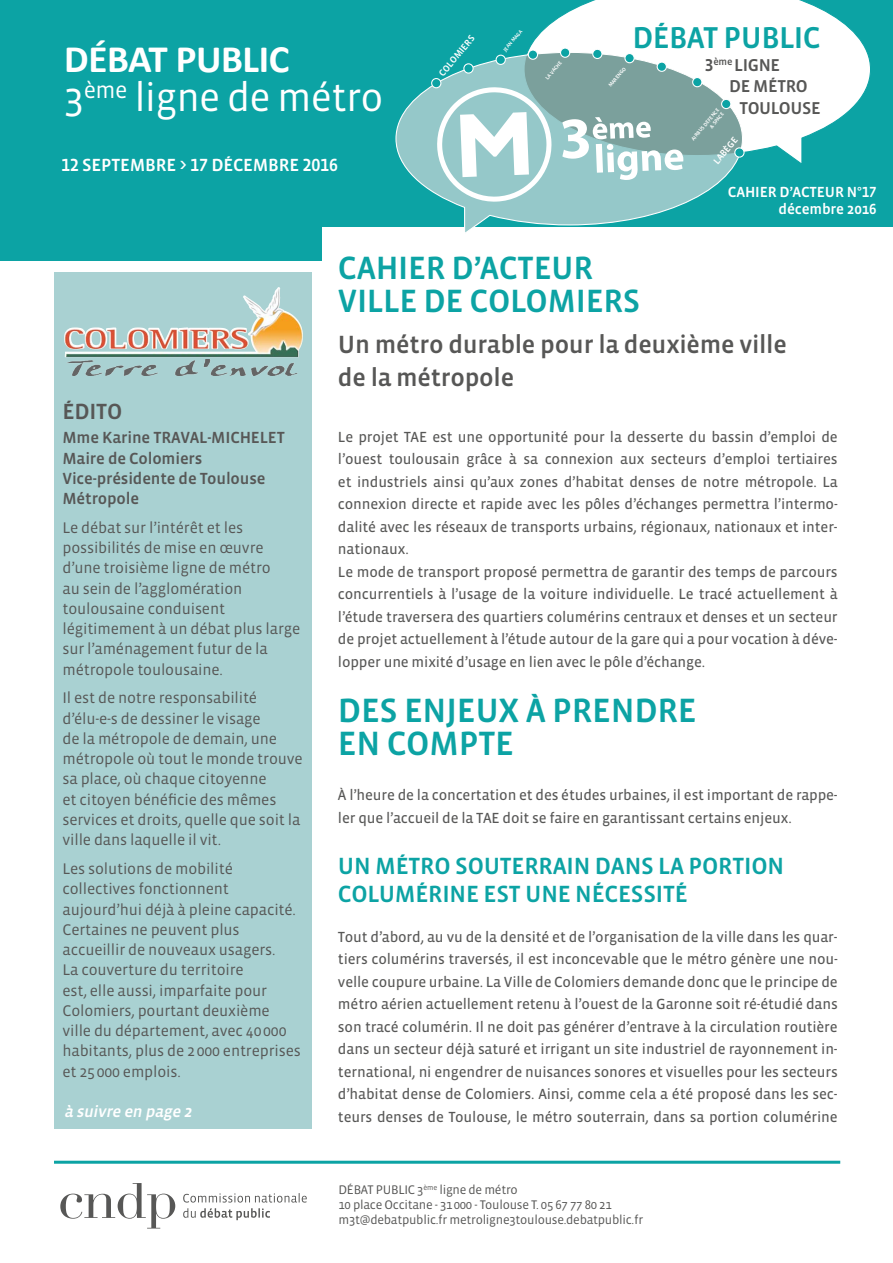
<style>
.page{position:relative;width:893px;height:1263px;background:#fff}
.page>*{position:absolute;margin:0;border:0;box-sizing:border-box;transform-origin:0 0}
.t1{font:40.5px "Vista Sans OT";letter-spacing:-.02em;color:#fff}
.t2{font:700 39px "Calibri";letter-spacing:-.01em;color:#fff}
.t3{font:500 34.5px/33px "Vista Sans OT";letter-spacing:-.01em;color:#0ca3a4}
.t4{font:500 33px/33px "Vista Sans OT";letter-spacing:-.01em;color:#0ca3a4}
.t5{font:500 30.9px "Vista Sans OT";letter-spacing:-.02em;color:#0ca3a4}
.t6{font:500 25.5px/33px "Vista Sans OT";letter-spacing:-.01em;color:#575756}
.t7{font:500 24px/28.5px "Vista Sans OT";letter-spacing:-.01em;color:#0ca3a4}
.t8{font:500 22.5px "Vista Sans OT";letter-spacing:-.01em;color:#575756}
.t9{font:500 18px "Vista Sans OT";letter-spacing:-.01em;color:#fff}
.t10{font:500 17.55px "Vista Sans OT";letter-spacing:-.02em;color:#575756}
.t11{font:500 16.5px/20.2px "Vista Sans OT";letter-spacing:-.01em;color:#575756}
.t12{font:italic 500 16.5px "Vista Sans OT";color:#fff}
.t13{font:15.75px/20.2px "Vista Sans OT";letter-spacing:-.01em;color:#575756}
.t14{font:15px/22.5px "Vista Sans OT";letter-spacing:-.01em;color:#575756}
.t15{font:500 15px/16.5px "Vista Sans OT";letter-spacing:-.01em;color:#fff;text-align:right}
.t16{font:12.75px/15px "Vista Sans OT";letter-spacing:-.02em;color:#575756}
.t17{font:500 9.45px "Vista Sans OT";color:#fff}
.t18{font:500 5.25px/6.3px "Vista Sans OT";color:#fff;text-align:right}
</style>
<div class="page">
<div style="left:54px;top:272px;width:258px;height:857px;background:#a9d1d2"></div>
<div style="left:0;top:0;width:893px;height:260px;background:#0ca3a4"></div>
<div style="left:323px;top:227px;width:570px;height:80px;background:#fff"></div>
<svg style="left:528px;top:0;width:343px;height:163px"></svg>
<svg style="left:395px;top:78px;width:293px;height:155px"></svg>
<svg style="left:437px;top:51px;width:306px;height:151px;background:#9dc5c4"></svg>
<svg style="left:735px;top:148px;width:9px;height:9px"></svg>
<div style="left:734px;top:147px;width:11px;height:11px;border:1px solid #fff;border-radius:50%"></div>
<div style="left:722px;top:99px;width:9px;height:10px;background:#0ca3a4;border-radius:50%"></div>
<div style="left:721px;top:99px;width:10px;height:10px;border:1px solid #fff;border-radius:50%"></div>
<div style="left:693px;top:78px;width:9px;height:9px;background:#0ca3a4;border-radius:50%"></div>
<div style="left:692px;top:77px;width:10px;height:10px;border:1px solid #fff;border-radius:50%"></div>
<div style="left:657px;top:62px;width:9px;height:9px;background:#0ca3a4;border-radius:50%"></div>
<div style="left:657px;top:62px;width:10px;height:10px;border:1px solid #fff;border-radius:50%"></div>
<div style="left:625px;top:54px;width:9px;height:9px;background:#0ca3a4;border-radius:50%"></div>
<div style="left:624px;top:53px;width:11px;height:10px;border:1px solid #fff;border-radius:50%"></div>
<div style="left:593px;top:49px;width:9px;height:10px;background:#0ca3a4;border-radius:50%"></div>
<div style="left:592px;top:49px;width:10px;height:10px;border:1px solid #fff;border-radius:50%"></div>
<div style="left:560px;top:48px;width:10px;height:9px;background:#0ca3a4;border-radius:50%"></div>
<div style="left:560px;top:48px;width:10px;height:10px;border:1px solid #fff;border-radius:50%"></div>
<div style="left:528px;top:50px;width:9px;height:9px;background:#0ca3a4;border-radius:50%"></div>
<div style="left:528px;top:49px;width:10px;height:11px;border:1px solid #fff;border-radius:50%"></div>
<div style="left:496px;top:55px;width:9px;height:9px;background:#0ca3a4;border-radius:50%"></div>
<div style="left:496px;top:55px;width:10px;height:10px;border:1px solid #fff;border-radius:50%"></div>
<svg style="left:464px;top:64px;width:9px;height:9px"></svg>
<div style="left:463px;top:63px;width:11px;height:11px;border:1px solid #fff;border-radius:50%"></div>
<div style="left:432px;top:79px;width:9px;height:9px;background:#0ca3a4;border-radius:50%"></div>
<div style="left:431px;top:78px;width:10px;height:10px;border:1px solid #fff;border-radius:50%"></div>
<svg style="left:183px;top:1208px;width:87px;height:12px"></svg>
<svg style="left:183px;top:1193px;width:124px;height:9px"></svg>
<svg style="left:60px;top:1183px;width:115px;height:45px"></svg>
<hr style="left:54px;top:1161px;width:786px;height:3px;background:#0ca3a4">
<img style="left:65px;top:287px;width:238px;height:70px">
<img style="left:67px;top:360px;width:230px;height:15px">
<h2 class="t2" style="left:64px;top:35px;width:227px">DÉBAT PUBLIC</h2>
<h1 class="t1" style="left:64px;top:77px;width:321px">3<sup>ème</sup> ligne de métro</h1>
<p class="t9" style="left:61px;top:155px;width:278px">12 SEPTEMBRE &gt; 17 DÉCEMBRE 2016</p>
<p class="t17" style="left:437px;top:72px;width:51px;rotate:-50deg">COLOMIERS</p>
<p class="t18" style="left:502px;top:49px;width:28px;rotate:-50deg">JEAN MAGA</p>
<p class="t18" style="left:544px;top:77px;width:24px;rotate:-50deg">LA VACHE</p>
<p class="t18" style="left:607px;top:84px;width:26px;rotate:-50deg">MARENGO</p>
<h3 class="t5" style="left:632px;top:22px;width:190px">DÉBAT PUBLIC</h3>
<p class="t10" style="left:705px;top:56px;width:77px">3<sup>ème</sup> LIGNE</p>
<p class="t10" style="left:729px;top:77px;width:80px">DE MÉTRO</p>
<p class="t10" style="left:739px;top:99px;width:83px">TOULOUSE</p>
<p class="t18" style="left:690px;top:138px;width:42px;rotate:-50deg">AIRBUS DEFENCE &amp; SPACE</p>
<p class="t17" style="left:711px;top:160px;width:34px;rotate:-50deg">LABÈGE</p>
<p class="t15" style="left:728px;top:184px;width:150px">CAHIER D’ACTEUR N°17 décembre 2016</p>
<h3 class="t8" style="left:63px;top:400px;width:61px">ÉDITO</h3>
<p class="t11" style="left:63px;top:428px;width:224px">Mme Karine TRAVAL-MICHELET<br>Maire de Colomiers<br>Vice-présidente de Toulouse<br>Métropole</p>
<p class="t13" style="left:63px;top:518px;width:239px">Le débat sur l’intérêt et les possibilités de mise en œuvre d’une troisième ligne de métro<br>au sein de l’agglomération toulousaine conduisent légitimement à un débat plus large sur l’aménagement futur de la métropole toulousaine.</p>
<p class="t13" style="left:63px;top:688px;width:242px">Il est de notre responsabilité d’élu-e-s de dessiner le visage<br>de la métropole de demain, une métropole où tout le monde trouve sa place, où chaque citoyenne<br>et citoyen bénéficie des mêmes services et droits, quelle que soit la ville dans laquelle il vit.</p>
<p class="t13" style="left:63px;top:859px;width:240px">Les solutions de mobilité collectives fonctionnent aujourd’hui déjà à pleine capacité.<br>Certaines ne peuvent plus accueillir de nouveaux usagers.<br>La couverture du territoire<br>est, elle aussi, imparfaite pour<br>Colomiers, pourtant deuxième ville du département, avec 40000 habitants, plus de 2000 entreprises et 25000 emplois.</p>
<p class="t12" style="left:64px;top:1102px;width:132px">à suivre en page 2</p>
<h3 class="t4" style="left:338px;top:252px;width:304px">CAHIER D’ACTEUR<br>VILLE DE COLOMIERS</h3>
<h3 class="t6" style="left:338px;top:329px;width:450px">Un métro durable pour la deuxième ville de la métropole</h3>
<p class="t14" style="left:338px;top:426px;width:501px">Le projet TAE est une opportunité pour la desserte du bassin d’emploi de l’ouest toulousain grâce à sa connexion aux secteurs d’emploi tertiaires et industriels ainsi qu’aux zones d’habitat denses de notre métropole. La connexion directe et rapide avec les pôles d’échanges permettra l’intermo&shy;dalité avec les réseaux de transports urbains, régionaux, nationaux et inter&shy;nationaux.<br>Le mode de transport proposé permettra de garantir des temps de parcours concurrentiels à l’usage de la voiture individuelle. Le tracé actuellement à l’étude traversera des quartiers columérins centraux et denses et un secteur de projet actuellement à l’étude autour de la gare qui a pour vocation à déve&shy;lopper une mixité d’usage en lien avec le pôle d’échange.</p>
<h3 class="t3" style="left:338px;top:695px;width:360px">DES ENJEUX À PRENDRE<br>EN COMPTE</h3>
<p class="t14" style="left:338px;top:784px;width:501px">À l’heure de la concertation et des études urbaines, il est important de rappe&shy;ler que l’accueil de la TAE doit se faire en garantissant certains enjeux.</p>
<h3 class="t7" style="left:338px;top:852px;width:448px">UN MÉTRO SOUTERRAIN DANS LA PORTION<br>COLUMÉRINE EST UNE NÉCESSITÉ</h3>
<p class="t14" style="left:338px;top:926px;width:501px;text-align:justify">Tout d’abord, au vu de la densité et de l’organisation de la ville dans les quar&shy;tiers columérins traversés, il est inconcevable que le métro génère une nou&shy;velle coupure urbaine. La Ville de Colomiers demande donc que le principe de métro aérien actuellement retenu à l’ouest de la Garonne soit ré-étudié dans son tracé columérin. Il ne doit pas générer d’entrave à la circulation routière dans un secteur déjà saturé et irrigant un site industriel de rayonnement in&shy;ternational, ni engendrer de nuisances sonores et visuelles pour les secteurs d’habitat dense de Colomiers. Ainsi, comme cela a été proposé dans les sec&shy;teurs denses de Toulouse, le métro souterrain, dans sa portion columérine</p>
<p class="t16" style="left:338px;top:1182px;width:306px">DÉBAT PUBLIC 3<sup>ème</sup> ligne de métro<br>10 place Occitane - 31000 - Toulouse T. 05 67 77 80 21 m3t@debatpublic.fr metroligne3toulouse.debatpublic.fr</p>
</div>
